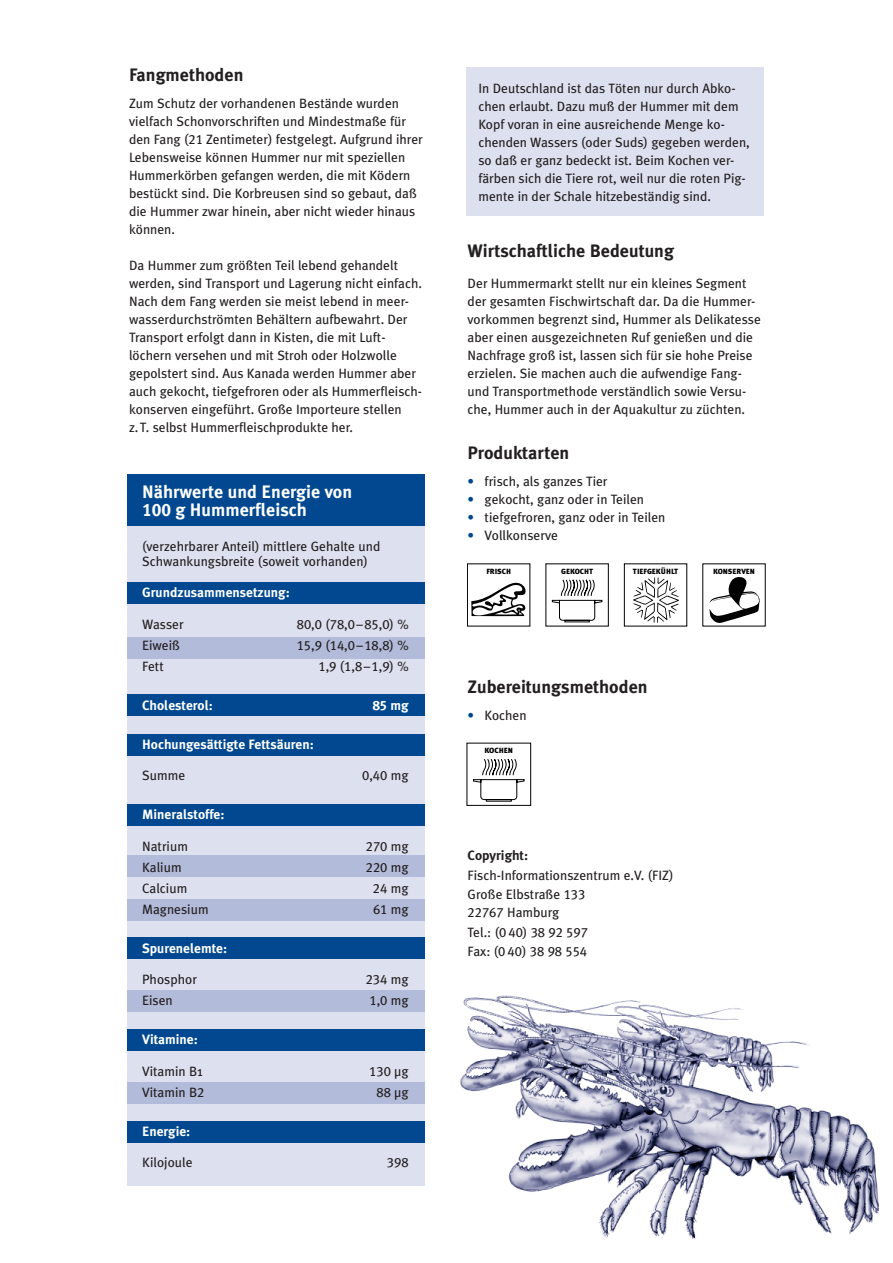
<style>
.page{position:relative;width:893px;height:1263px;background:#fff}
.page>*{position:absolute;margin:0;border:0;box-sizing:border-box;transform-origin:0 0}
.t1{font:700 18px "Meta Plus";color:#231f20}
.t2{font:700 18px/18px "Meta Plus";color:#fff}
.t3{font:13.5px/18px "Meta Plus";color:#231f20}
.t4{font:13.5px/19.5px "Meta Plus Book Caps";color:#231f20}
.t5{font:700 13.5px "Meta Plus";color:#fff}
.t6{font:13.5px "Meta Plus Bold Caps";color:#fff}
.t7{font:900 7.5px "Meta Plus";color:#000}
.s1{font-family:"Meta Plus Book Caps"}
.s2{font-family:"Meta Plus Bold Caps";font-weight:400}
.s3{font-family:"Meta Plus";font-weight:700}
.s4{font-family:"Meta Plus"}
.s5{color:#014890}
.s6{font-weight:700}
</style>
<div class="page">
<img style="left:460px;top:995px;width:419px;height:244px">
<div style="left:467px;top:563px;width:299px;height:68px;background:linear-gradient(to right,#fff,#fff)"></div>
<svg style="left:467px;top:563px;width:299px;height:63px"></svg>
<svg style="left:467px;top:743px;width:64px;height:63px"></svg>
<div style="left:127px;top:525px;width:298px;height:661px;background:#dde1ef"></div>
<div style="left:127px;top:582px;width:298px;height:22px;background:#014890"></div>
<div style="left:127px;top:474px;width:298px;height:52px;background:#014890"></div>
<div style="left:127px;top:734px;width:298px;height:21px;background:#014890"></div>
<div style="left:127px;top:804px;width:298px;height:21px;background:#014890"></div>
<div style="left:127px;top:637px;width:298px;height:21px;background:#b2bbd9"></div>
<div style="left:127px;top:856px;width:298px;height:21px;background:#b2bbd9"></div>
<div style="left:127px;top:990px;width:298px;height:21px;background:#b2bbd9"></div>
<div style="left:127px;top:1082px;width:298px;height:21px;background:#b2bbd9"></div>
<div style="left:127px;top:1029px;width:298px;height:22px;background:#014890"></div>
<div style="left:127px;top:937px;width:298px;height:21px;background:#014890"></div>
<div style="left:128px;top:694px;width:297px;height:21px;background:#014890"></div>
<div style="left:128px;top:899px;width:297px;height:21px;background:#b2bbd9"></div>
<div style="left:127px;top:1121px;width:298px;height:22px;background:#014890"></div>
<div style="left:466px;top:67px;width:298px;height:149px;background:#dde1ef"></div>
<p class="t1" style="left:129px;top:64px;width:116px">Fangmethoden</p>
<p class="t3" style="left:129px;top:94px;width:295px">Zum Schutz der vorhandenen Bestände wurden vielfach Schonvorschriften und Mindestmaße für den Fang (<span class="s1">21</span> Zentimeter) festgelegt. Aufgrund ihrer Lebensweise können Hummer nur mit speziellen Hummerkörben gefangen werden, die mit Ködern bestückt sind. Die Korbreusen sind so gebaut, daß die Hummer zwar hinein, aber nicht wieder hinaus können.</p>
<p class="t3" style="left:129px;top:256px;width:294px">Da Hummer zum größten Teil lebend gehandelt werden, sind Transport und Lagerung nicht einfach.<br>Nach dem Fang werden sie meist lebend in meer&shy;wasserdurchströmten Behältern aufbewahrt. Der Transport erfolgt dann in Kisten, die mit Luft&shy;löchern versehen und mit Stroh oder Holzwolle gepolstert sind. Aus Kanada werden Hummer aber auch gekocht, tiefgefroren oder als Hummerfleisch&shy;konserven eingeführt. Große Importeure stellen z.T. selbst Hummerfleischprodukte her.</p>
<p class="t2" style="left:142px;top:483px;width:211px">Nährwerte und Energie von<br><span class="s2">100</span> g Hummerfleisch</p>
<p class="t3" style="left:142px;top:538px;width:240px;line-height:15px">(verzehrbarer Anteil) mittlere Gehalte und<br>Schwankungsbreite (soweit vorhanden)</p>
<p class="t5" style="left:142px;top:585px;width:149px">Grundzusammensetzung:</p>
<p class="t3" style="left:142px;top:615px;width:43px">Wasser</p>
<p class="t4" style="left:297px;top:614px;width:113px">80,0 (78,0–85,0) %</p>
<p class="t3" style="left:142px;top:636px;width:39px">Eiweiß</p>
<p class="t4" style="left:297px;top:635px;width:113px">15,9 (14,0–18,8) %</p>
<p class="t3" style="left:142px;top:657px;width:23px">Fett</p>
<p class="t4" style="left:318px;top:656px;width:92px">1,9 (1,8–1,9) %</p>
<p class="t5" style="left:142px;top:697px;width:72px">Cholesterol:</p>
<p class="t6" style="left:373px;top:697px;width:37px">85 <span class="s3">mg</span></p>
<p class="t5" style="left:142px;top:736px;width:173px">Hochungesättigte Fettsäuren:</p>
<p class="t3" style="left:142px;top:766px;width:45px">Summe</p>
<p class="t4" style="left:362px;top:765px;width:48px">0,40 <span class="s4">mg</span></p>
<p class="t5" style="left:142px;top:807px;width:84px">Mineralstoffe:</p>
<p class="t3" style="left:142px;top:837px;width:47px">Natrium</p>
<p class="t4" style="left:366px;top:836px;width:44px">270 <span class="s4">mg</span></p>
<p class="t3" style="left:142px;top:858px;width:41px">Kalium</p>
<p class="t4" style="left:366px;top:857px;width:44px">220 <span class="s4">mg</span></p>
<p class="t3" style="left:142px;top:879px;width:47px">Calcium</p>
<p class="t4" style="left:373px;top:878px;width:37px">24 <span class="s4">mg</span></p>
<p class="t3" style="left:142px;top:900px;width:68px">Magnesium</p>
<p class="t4" style="left:373px;top:899px;width:37px">61 <span class="s4">mg</span></p>
<p class="t5" style="left:142px;top:940px;width:87px">Spurenelemte:</p>
<p class="t3" style="left:142px;top:970px;width:56px">Phosphor</p>
<p class="t4" style="left:366px;top:969px;width:44px">234 <span class="s4">mg</span></p>
<p class="t3" style="left:142px;top:991px;width:32px">Eisen</p>
<p class="t4" style="left:369px;top:990px;width:41px">1,0 <span class="s4">mg</span></p>
<p class="t5" style="left:142px;top:1032px;width:57px">Vitamine:</p>
<p class="t3" style="left:142px;top:1062px;width:62px">Vitamin B1</p>
<p class="t4" style="left:369px;top:1061px;width:41px">130 <span class="s4">µg</span></p>
<p class="t3" style="left:142px;top:1083px;width:64px">Vitamin B<span class="s1">2</span></p>
<p class="t4" style="left:376px;top:1082px;width:34px">88 <span class="s4">µg</span></p>
<p class="t5" style="left:142px;top:1123px;width:50px">Energie:</p>
<p class="t3" style="left:142px;top:1153px;width:52px">Kilojoule</p>
<p class="t4" style="left:387px;top:1152px;width:23px">398</p>
<p class="t3" style="left:478px;top:79px;width:273px">In Deutschland ist das Töten nur durch Abko&shy;chen erlaubt. Dazu muß der Hummer mit dem Kopf voran in eine ausreichende Menge ko&shy;chenden Wassers (oder Suds) gegeben werden, so daß er ganz bedeckt ist. Beim Kochen ver&shy;färben sich die Tiere rot, weil nur die roten Pig&shy;mente in der Schale hitzebeständig sind.</p>
<p class="t1" style="left:468px;top:240px;width:208px">Wirtschaftliche Bedeutung</p>
<p class="t3" style="left:468px;top:274px;width:295px">Der Hummermarkt stellt nur ein kleines Segment der gesamten Fischwirtschaft dar. Da die Hummer&shy;vorkommen begrenzt sind, Hummer als Delikatesse aber einen ausgezeichneten Ruf genießen und die Nachfrage groß ist, lassen sich für sie hohe Preise erzielen. Sie machen auch die aufwendige Fang&shy;und Transportmethode verständlich sowie Versu&shy;che, Hummer auch in der Aquakultur zu züchten.</p>
<p class="t1" style="left:468px;top:442px;width:103px">Produktarten</p>
<p class="t3" style="left:468px;top:472px;width:141px"><span class="s5">•</span> frisch, als ganzes Tier</p>
<p class="t3" style="left:468px;top:490px;width:178px"><span class="s5">•</span> gekocht, ganz oder in Teilen</p>
<p class="t3" style="left:468px;top:508px;width:199px"><span class="s5">•</span> tiefgefroren, ganz oder in Teilen</p>
<p class="t3" style="left:468px;top:526px;width:92px"><span class="s5">•</span> Vollkonserve</p>
<p class="t7" style="left:486px;top:567px;width:26px">FRISCH</p>
<p class="t7" style="left:561px;top:567px;width:33px">GEKOCHT</p>
<p class="t7" style="left:633px;top:567px;width:47px">TIEFGEKÜHLT</p>
<p class="t7" style="left:713px;top:567px;width:44px">KONSERVEN</p>
<p class="t1" style="left:468px;top:676px;width:181px">Zubereitungsmethoden</p>
<p class="t3" style="left:468px;top:706px;width:61px"><span class="s5">•</span> Kochen</p>
<p class="t7" style="left:484px;top:746px;width:30px">KOCHEN</p>
<p class="t3" style="left:468px;top:846px;width:207px;line-height:19.5px"><span class="s6">Copyright:<br></span>Fisch-Informationszentrum e.V. (FIZ)<br>Große Elbstraße <span class="s1">133</span></p>
<p class="t4" style="left:468px;top:903px;width:122px">22767 <span class="s4">Hamburg<br>Tel.: (</span>0 40) 38 92 597<br><span class="s4">Fax: (</span>0 40) 38 98 554</p>
</div>
